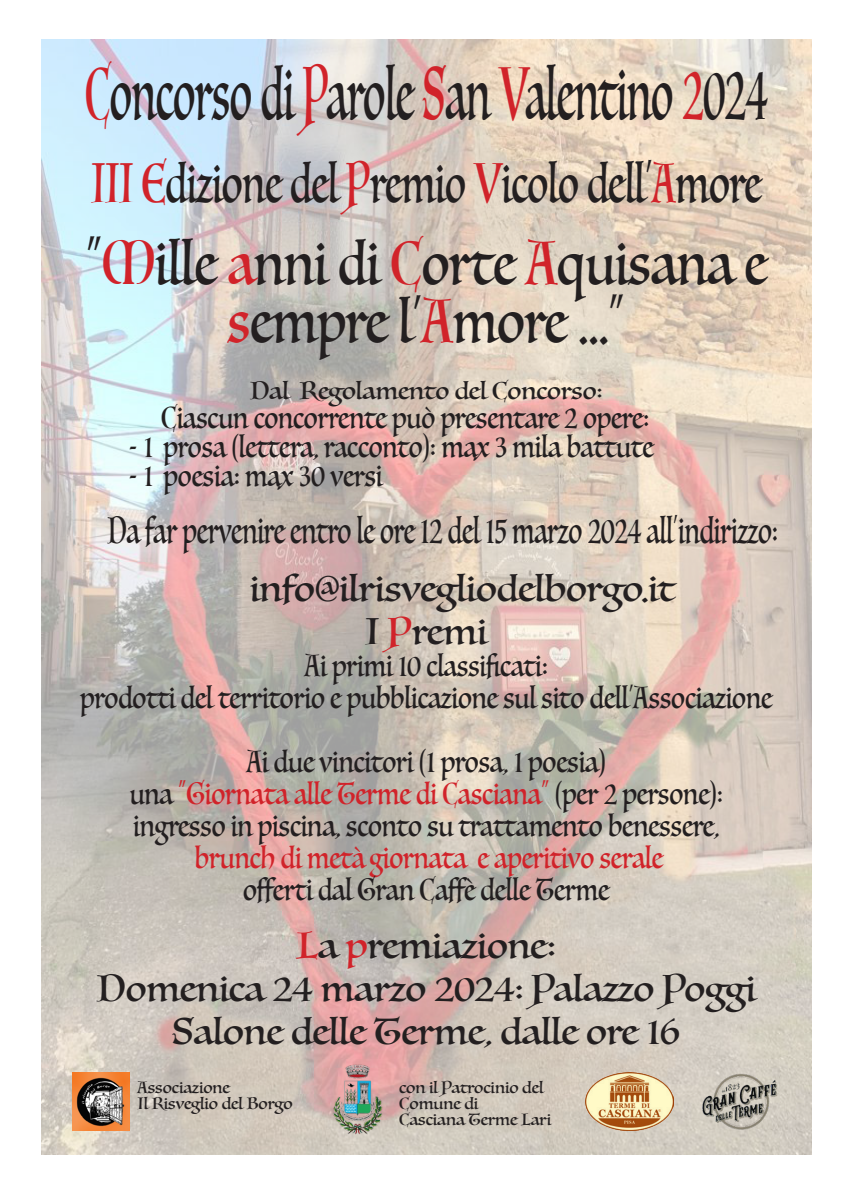
<style>
.page{position:relative;width:851px;height:1191px;background:#fff}
.page>*{position:absolute;margin:0;border:0;box-sizing:border-box;transform-origin:0 0}
.t1{font:72px "Luminari";color:#231f20;scale:.53 1}
.t2{font:60px/57.6px "Luminari";color:#231f20;text-align:center;scale:.8 1}
.t3{font:54px "Luminari";color:#231f20;scale:.67 1}
.t4{font:36px "Luminari";color:#231f20}
.t5{font:36px "Luminari";color:#231f20;scale:.67 1}
.t6{font:30px "Luminari";color:#231f20;scale:.8 1}
.t7{font:30px "Luminari";color:#d1232a;scale:.8 1}
.t8{font:24px "Luminari";color:#231f20}
.t9{font:16px/16px "Luminari";color:#231f20}
.s1{color:#d1232a}
.s2{color:#231f20}
</style>
<div class="page">
<img style="left:41px;top:40px;width:770px;height:1114px">
<img style="left:585px;top:1072px;width:88px;height:58px">
<img style="left:701px;top:1072px;width:77px;height:58px">
<img style="left:72px;top:1072px;width:58px;height:58px">
<img style="left:292px;top:1062px;width:131px;height:78px">
<p class="t1" style="left:85px;top:33px;width:1288px"><span class="s1">C</span>oncorso di <span class="s1">P</span>arole <span class="s1">S</span>an <span class="s1">V</span>alentino <span class="s1">2</span>024</p>
<p class="t3" style="left:91px;top:138px;width:1000px"><span class="s1">III E</span>dizione del <span class="s1">P</span>remio <span class="s1">V</span>icolo dell’<span class="s1">A</span>more</p>
<p class="t2" style="left:86px;top:234px;width:852px">“<span class="s1">M</span>ille <span class="s1">a</span>nni di <span class="s1">C</span>orte <span class="s1">A</span>quisana e <span class="s1">s</span>empre l’<span class="s1">A</span>more …”</p>
<p class="t8" style="left:250px;top:370px;width:354px">Dal Regolamento del Concorso:</p>
<p class="t6" style="left:161px;top:392px;width:611px">Ciascun concorrente può presentare 2 opere:</p>
<p class="t6" style="left:128px;top:421px;width:657px">- 1 prosa (lettera, racconto): max 3 mila battute</p>
<p class="t6" style="left:128px;top:450px;width:319px">- 1 poesia: max 30 versi</p>
<p class="t5" style="left:107px;top:500px;width:1001px">Da far pervenire entro le ore 12 del 15 marzo 2024 all’indirizzo:</p>
<p class="t4" style="left:250px;top:558px;width:426px">info@ilrisvegliodelborgo.it</p>
<p class="t4" style="left:365px;top:601px;width:123px">I <span class="s1">P</span>remi</p>
<p class="t6" style="left:305px;top:640px;width:305px">Ai primi 10 classificati:</p>
<p class="t6" style="left:80px;top:672px;width:866px">prodotti del territorio e pubblicazione sul sito dell’Associazione</p>
<p class="t6" style="left:246px;top:736px;width:450px">Ai due vincitori (1 prosa, 1 poesia)</p>
<p class="t7" style="left:130px;top:768px;width:742px"><span class="s2">una</span> “Giornata alle Terme di Casciana” <span class="s2">(per 2 persone):</span></p>
<p class="t6" style="left:133px;top:800px;width:733px">ingresso in piscina, sconto su trattamento benessere,</p>
<p class="t7" style="left:195px;top:832px;width:586px">brunch di metà giornata e aperitivo serale</p>
<p class="t6" style="left:243px;top:864px;width:459px">offerti dal Gran Caffè delle Terme</p>
<p class="t4" style="left:296px;top:914px;width:261px"><span class="s1">L</span>a <span class="s1">p</span>remiazione:</p>
<p class="t4" style="left:97px;top:958px;width:660px">Domenica 24 marzo 2024: Palazzo Poggi</p>
<p class="t4" style="left:172px;top:1001px;width:509px">Salone delle Terme, dalle ore 16</p>
<p class="t9" style="left:399px;top:1079px;width:146px">con il Patrocinio del<br>Comune di</p>
<p class="t9" style="left:399px;top:1111px;width:153px">Casciana Terme Lari</p>
<p class="t9" style="left:137px;top:1079px;width:94px">Associazione</p>
<p class="t9" style="left:137px;top:1095px;width:156px">Il Risveglio del Borgo</p>
</div>
